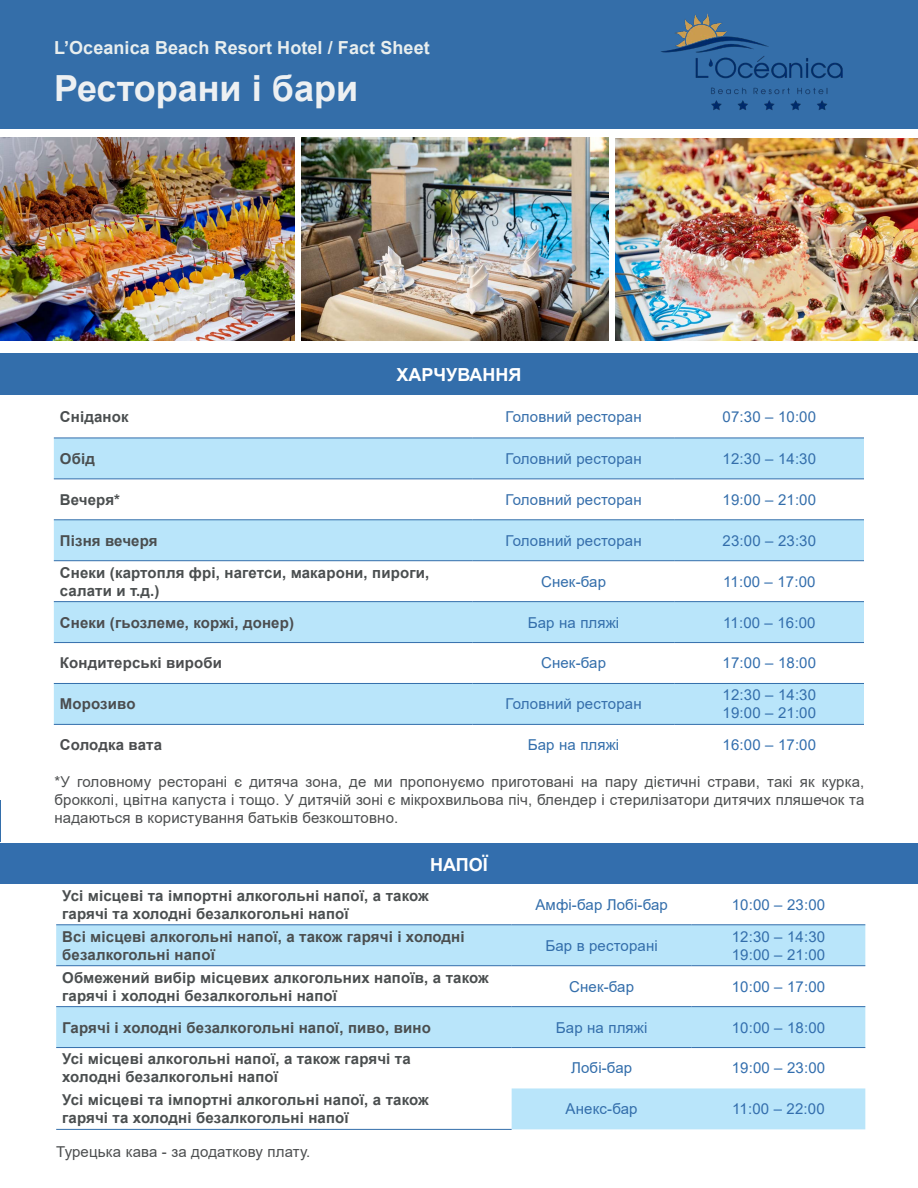
<style>
.page{position:relative;width:918px;height:1188px;background:#fff}
.page>*{position:absolute;margin:0;border:0;box-sizing:border-box;transform-origin:0 0}
.t1{font:700 36px "Arial";color:#edf0f2}
.t2{font:700 18px "Arial";letter-spacing:.005em;color:#e8eeee}
.t3{font:700 18px "Arial";color:#fff}
.t4{font:700 15px/18px "Arial";letter-spacing:.01em;color:#4a4e4f}
.t5{font:15px/18px "Arial";letter-spacing:.01em;color:#4c4e4f;text-align:justify}
.t6{font:15px "Arial";letter-spacing:.01em;color:#336eab}
.t7{font:15px "Arial";letter-spacing:.01em;color:#356eab}
.t8{font:700 15px "Arial";letter-spacing:.01em;color:#4b4d4f}
.t9{font:15px "Arial";letter-spacing:.01em;color:#326eae}
.t10{font:15px "Arial";letter-spacing:.01em;color:#336ead}
.s1{color:#326eae}
</style>
<div class="page">
<div style="left:0;top:0;width:918px;height:128px;background:#346ea9"></div>
<img style="left:301px;top:138px;width:307px;height:203px">
<img style="left:615px;top:139px;width:303px;height:202px">
<img style="left:1px;top:138px;width:293px;height:203px">
<svg style="left:54px;top:439px;width:810px;height:285px;fill:#b9e5fa"></svg>
<hr style="left:54px;top:438px;width:418px;height:1px;background:#336eab">
<hr style="left:472px;top:438px;width:203px;height:1px;background:#336eab">
<hr style="left:675px;top:438px;width:189px;height:1px;background:#336eab">
<hr style="left:54px;top:478px;width:418px;height:1px;background:#336eab">
<hr style="left:472px;top:478px;width:203px;height:1px;background:#336eab">
<hr style="left:675px;top:478px;width:189px;height:1px;background:#336eab">
<hr style="left:54px;top:519px;width:418px;height:1px;background:#336eab">
<hr style="left:472px;top:519px;width:203px;height:1px;background:#336eab">
<hr style="left:675px;top:519px;width:189px;height:1px;background:#336eab">
<hr style="left:54px;top:560px;width:418px;height:1px;background:#336eab">
<hr style="left:472px;top:560px;width:203px;height:1px;background:#336eab">
<hr style="left:675px;top:560px;width:189px;height:1px;background:#336eab">
<hr style="left:54px;top:601px;width:418px;height:1px;background:#336eab">
<hr style="left:472px;top:601px;width:203px;height:1px;background:#336eab">
<hr style="left:675px;top:601px;width:189px;height:1px;background:#336eab">
<hr style="left:54px;top:642px;width:418px;height:1px;background:#336eab">
<hr style="left:472px;top:642px;width:203px;height:1px;background:#336eab">
<hr style="left:675px;top:642px;width:189px;height:1px;background:#336eab">
<hr style="left:54px;top:683px;width:418px;height:1px;background:#336eab">
<hr style="left:472px;top:683px;width:203px;height:1px;background:#336eab">
<hr style="left:675px;top:683px;width:189px;height:1px;background:#336eab">
<hr style="left:54px;top:724px;width:418px;height:1px;background:#336eab">
<hr style="left:472px;top:724px;width:203px;height:1px;background:#336eab">
<hr style="left:675px;top:724px;width:189px;height:1px;background:#336eab">
<svg style="left:56px;top:926px;width:809px;height:203px"></svg>
<hr style="left:56px;top:925px;width:456px;height:1px;background:#336eab">
<hr style="left:512px;top:925px;width:180px;height:1px;background:#336eab">
<hr style="left:692px;top:925px;width:173px;height:1px;background:#336eab">
<hr style="left:56px;top:965px;width:456px;height:1px;background:#336eab">
<hr style="left:512px;top:965px;width:180px;height:1px;background:#336eab">
<hr style="left:692px;top:965px;width:173px;height:1px;background:#336eab">
<hr style="left:56px;top:1006px;width:456px;height:1px;background:#336eab">
<hr style="left:512px;top:1006px;width:180px;height:1px;background:#336eab">
<hr style="left:692px;top:1006px;width:173px;height:1px;background:#336eab">
<hr style="left:56px;top:1047px;width:456px;height:1px;background:#336eab">
<hr style="left:512px;top:1047px;width:180px;height:1px;background:#336eab">
<hr style="left:692px;top:1047px;width:173px;height:1px;background:#336eab">
<hr style="left:56px;top:1129px;width:456px;height:1px;background:#336eab">
<div style="left:0;top:353px;width:918px;height:42px;background:#336eab"></div>
<div style="left:0;top:843px;width:918px;height:41px;background:#336ead"></div>
<img style="left:0;top:138px;width:1px;height:422px">
<img style="left:661px;top:13px;width:182px;height:97px">
<hr style="left:0;top:800px;width:1px;height:42px;background:#336eab">
<p class="t2" style="left:54px;top:35px;width:377px">L’Oceanica Beach Resort Hotel / Fact Sheet</p>
<p class="t1" style="left:54px;top:63px;width:306px">Ресторани і бари</p>
<p class="t3" style="left:397px;top:362px;width:126px">ХАРЧУВАННЯ</p>
<p class="t4" style="left:60px;top:408px;width:70px">Сніданок</p>
<p class="t7" style="left:505px;top:406px;width:138px">Головний ресторан</p>
<p class="t7" style="left:723px;top:406px;width:95px">07:30 – 10:00</p>
<p class="t4" style="left:60px;top:450px;width:37px">Обід</p>
<p class="t7" style="left:505px;top:448px;width:138px">Головний ресторан</p>
<p class="t6" style="left:723px;top:448px;width:95px">12:30 – 14:30</p>
<p class="t4" style="left:60px;top:491px;width:62px">Вечеря*</p>
<p class="t7" style="left:505px;top:489px;width:138px">Головний ресторан</p>
<p class="t6" style="left:723px;top:489px;width:95px">19:00 – 21:00</p>
<p class="t4" style="left:60px;top:532px;width:99px">Пізня вечеря</p>
<p class="t7" style="left:505px;top:530px;width:138px">Головний ресторан</p>
<p class="t6" style="left:723px;top:530px;width:95px">23:00 – 23:30</p>
<p class="t4" style="left:60px;top:564px;width:371px">Снеки (картопля фрі, нагетси, макарони, пироги, салати и т.д.)</p>
<p class="t6" style="left:541px;top:571px;width:66px">Снек-бар</p>
<p class="t10" style="left:723px;top:571px;width:94px">11:00 – 17:00</p>
<p class="t8" style="left:60px;top:612px;width:236px">Снеки (гьозлеме, коржі, донер)</p>
<p class="t6" style="left:528px;top:612px;width:93px">Бар на пляжі</p>
<p class="t10" style="left:723px;top:612px;width:94px">11:00 – 16:00</p>
<p class="t8" style="left:60px;top:653px;width:164px">Кондитерські вироби</p>
<p class="t6" style="left:541px;top:653px;width:66px">Снек-бар</p>
<p class="t9" style="left:723px;top:653px;width:95px">17:00 – 18:00</p>
<p class="t8" style="left:60px;top:694px;width:77px">Морозиво</p>
<p class="t7" style="left:505px;top:694px;width:138px">Головний ресторан</p>
<p class="t6" style="left:723px;top:685px;width:95px">12:30 – 14:30</p>
<p class="t6" style="left:723px;top:703px;width:95px">19:00 – 21:00</p>
<p class="t8" style="left:60px;top:734px;width:104px">Солодка вата</p>
<p class="t6" style="left:528px;top:735px;width:93px">Бар на пляжі</p>
<p class="t9" style="left:723px;top:735px;width:95px">16:00 – 17:00</p>
<p class="t5" style="left:54px;top:772px;width:811px">*У головному ресторані є дитяча зона, де ми пропонуємо приготовані на пару дієтичні страви, такі як курка, брокколі, цвітна капуста і тощо. У дитячій зоні є мікрохвильова піч, блендер і стерилізатори дитячих пляшечок та надаються в користування батьків безкоштовно.</p>
<p class="t3" style="left:430px;top:852px;width:59px">НАПОЇ</p>
<p class="t4" style="left:62px;top:887px;width:368px">Усі місцеві та імпортні алкогольні напої, а також</p>
<p class="t4" style="left:62px;top:905px;width:288px">гарячі та холодні безалкогольні напої</p>
<p class="t6" style="left:535px;top:894px;width:134px">Амфі-бар Лобі-бар</p>
<p class="t10" style="left:732px;top:894px;width:95px">10:00 <span class="s1">–</span> 23:00</p>
<p class="t4" style="left:62px;top:928px;width:404px">Всі місцеві алкогольні напої, а також гарячі і холодні безалкогольні напої</p>
<p class="t6" style="left:545px;top:935px;width:114px">Бар в ресторані</p>
<p class="t6" style="left:732px;top:926px;width:95px">12:30 – 14:30</p>
<p class="t6" style="left:732px;top:944px;width:95px">19:00 – 21:00</p>
<p class="t4" style="left:62px;top:969px;width:428px">Обмежений вибір місцевих алкогольних напоїв, а також гарячі і холодні безалкогольні напої</p>
<p class="t6" style="left:569px;top:976px;width:66px">Снек-бар</p>
<p class="t9" style="left:732px;top:976px;width:95px">10:00 – 17:00</p>
<p class="t4" style="left:62px;top:1018px;width:370px">Гарячі і холодні безалкогольні напої, пиво, вино</p>
<p class="t6" style="left:556px;top:1017px;width:93px">Бар на пляжі</p>
<p class="t9" style="left:732px;top:1017px;width:95px">10:00 – 18:00</p>
<p class="t4" style="left:62px;top:1050px;width:350px">Усі місцеві алкогольні напої, а також гарячі та</p>
<p class="t4" style="left:62px;top:1068px;width:217px">холодні безалкогольні напої</p>
<p class="t6" style="left:571px;top:1058px;width:63px">Лобі-бар</p>
<p class="t9" style="left:732px;top:1058px;width:95px">19:00 – 23:00</p>
<p class="t4" style="left:62px;top:1091px;width:368px">Усі місцеві та імпортні алкогольні напої, а також</p>
<p class="t4" style="left:62px;top:1109px;width:288px">гарячі та холодні безалкогольні напої</p>
<p class="t5" style="left:56px;top:1142px;width:256px">Турецька кава - за додаткову плату.</p>
<p class="t6" style="left:566px;top:1099px;width:73px">Анекс-бар</p>
<p class="t10" style="left:732px;top:1099px;width:94px">11:00 <span class="s1">–</span> 22:00</p>
</div>
